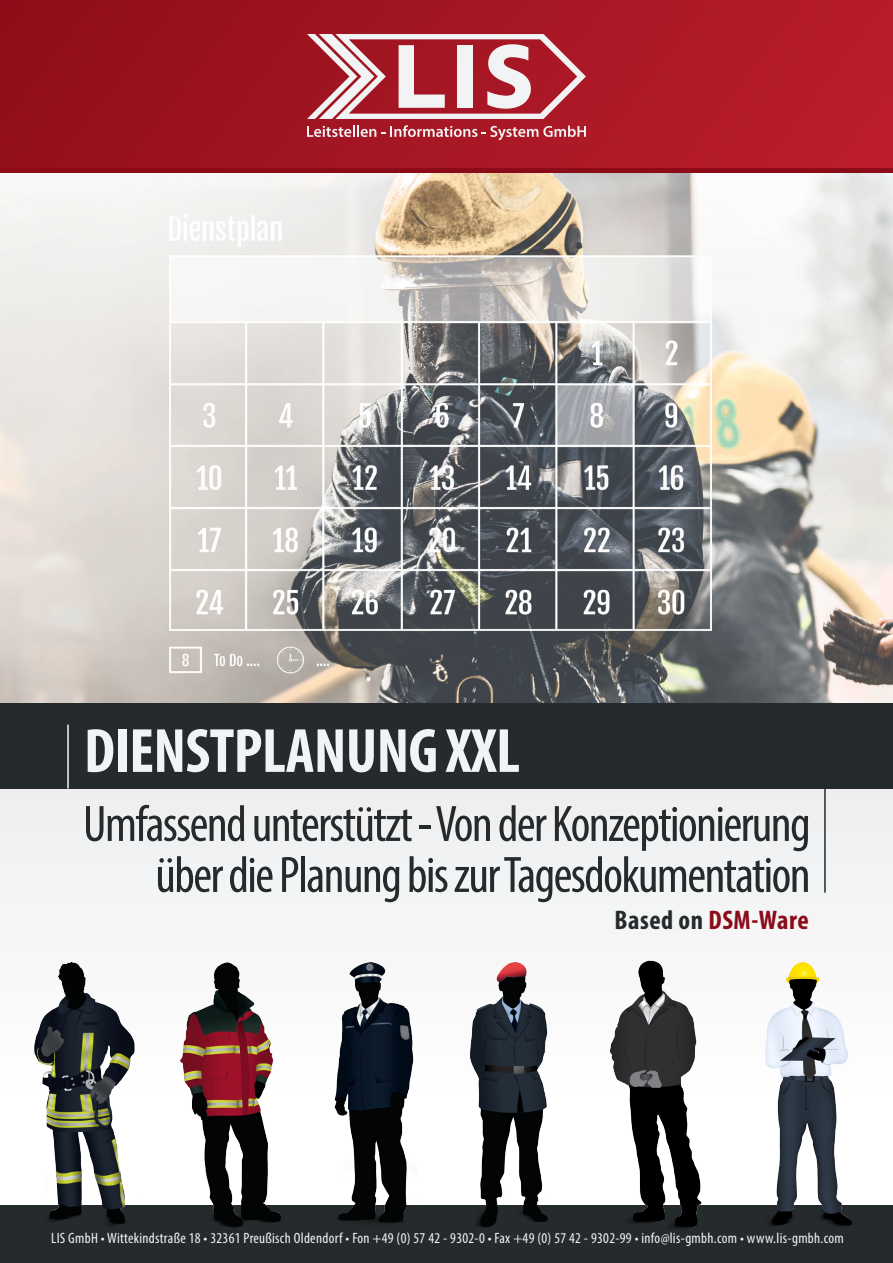
<style>
.page{position:relative;width:893px;height:1263px;background:#fff}
.page>*{position:absolute;margin:0;border:0;box-sizing:border-box;transform-origin:0 0}
.t1{font:700 condensed 63px "Myriad Pro";letter-spacing:-.01em;color:#f2f3f4}
.t2{font:condensed 51.6px/51px "Myriad Pro";letter-spacing:-.03em;color:#252a2c;text-align:right}
.t3{font:700 condensed 27px "Myriad Pro";letter-spacing:.02em;color:#8b0c18}
.t4{font:condensed 15px "Myriad Pro";letter-spacing:.02em;color:#f2f3f4}
.s1{color:#252a2c}
</style>
<div class="page">
<div style="left:0;top:170px;width:893px;height:1093px;background:#f4f5f5"></div>
<img style="left:0;top:172px;width:893px;height:531px">
<div style="left:0;top:0;width:893px;height:170px;background:linear-gradient(to right,#900f1b,#bb1d2b)"></div>
<hr style="left:0;top:168px;width:893px;height:4px;background:#8b0c18">
<svg style="left:307px;top:125px;width:279px;height:15px;background:#ba505a"></svg>
<svg style="left:307px;top:34px;width:279px;height:85px"></svg>
<div style="left:0;top:1205px;width:893px;height:58px;background:#252a2c"></div>
<div style="left:0;top:703px;width:893px;height:85px;background:#252a2c"></div>
<hr style="left:67px;top:725px;width:2px;height:63px;background:#f2f3f4">
<hr style="left:824px;top:788px;width:2px;height:105px;background:#252a2c">
<img style="left:34px;top:962px;width:103px;height:264px">
<img style="left:328px;top:962px;width:92px;height:261px">
<img style="left:180px;top:962px;width:104px;height:265px">
<img style="left:765px;top:962px;width:94px;height:264px">
<img style="left:471px;top:962px;width:87px;height:265px">
<img style="left:594px;top:960px;width:127px;height:269px">
<h1 class="t1" style="left:84px;top:711px;width:437px">DIENSTPLANUNG XXL</h1>
<h2 class="t2" style="left:83px;top:798px;width:729px">Umfassend unterstützt - Von der Konzeptionierung über die Planung bis zur Tagesdokumentation</h2>
<h3 class="t3" style="left:614px;top:903px;width:196px"><span class="s1">Based on</span> DSM-Ware</h3>
<p class="t4" style="left:51px;top:1229px;width:794px">LIS GmbH • Wittekindstraße 18 • 32361 Preußisch Oldendorf • Fon +49 (0) 57 42 - 9302-0 • Fax +49 (0) 57 42 - 9302-99 • info@lis-gmbh.com • www.lis-gmbh.com</p>
</div>
